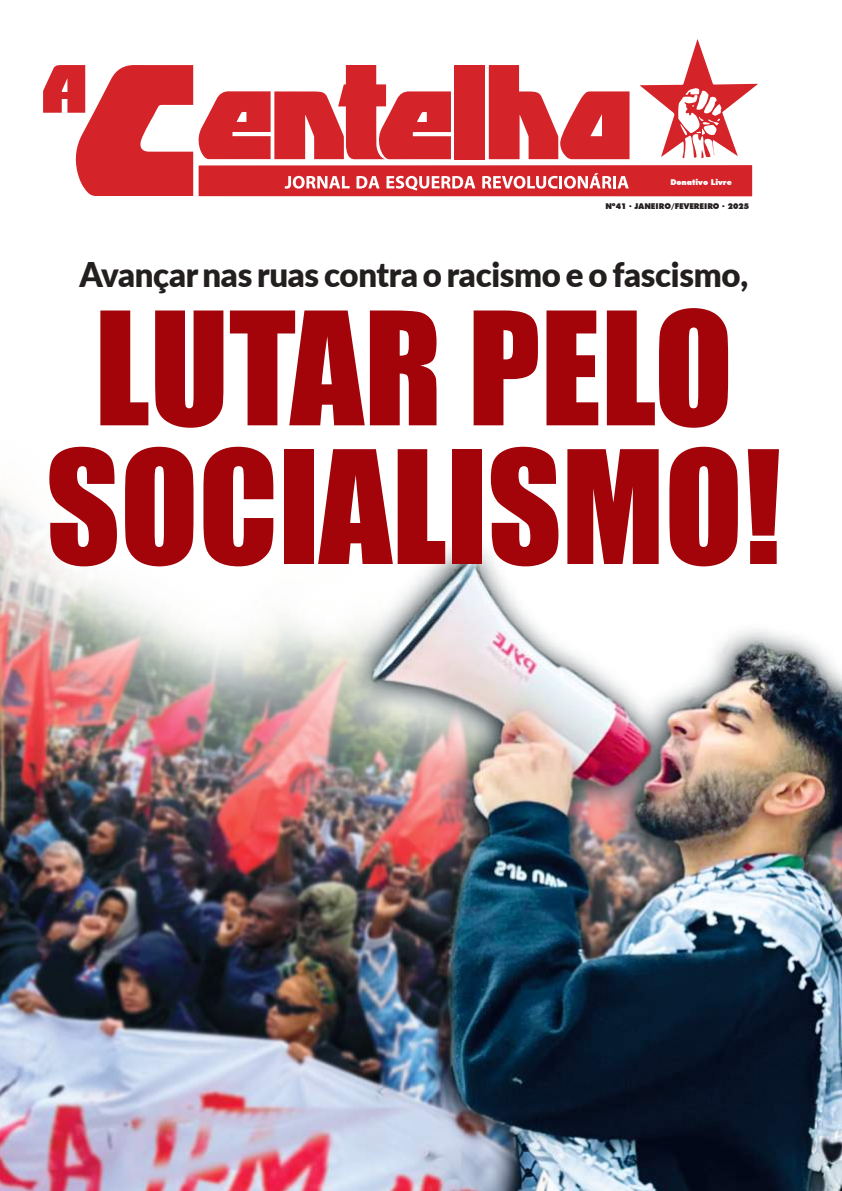
<style>
.page{position:relative;width:842px;height:1191px;background:#fff}
.page>*{position:absolute;margin:0;border:0;box-sizing:border-box;transform-origin:0 0}
.t1{font:145.2px/138.6px "Impact";color:#a2040a;text-align:center}
.t2{font:900 34px "Lato";letter-spacing:-.01em;color:#241f1f}
.t3{font:900 8px "Futura BT";color:#241f1f}
.t4{font:900 8px "Futura BT";color:#fff}
</style>
<div class="page">
<img style="left:0;top:39px;width:842px;height:1152px">
<p class="t4" style="left:670px;top:177px;width:63px">Donativo Livre</p>
<p class="t3" style="left:605px;top:201px;width:145px">Nº41 · JANEIRO/FEVEREIRO · 2025</p>
<p class="t2" style="left:79px;top:249px;width:670px">Avançar nas ruas contra o racismo e o fascismo,</p>
<h1 class="t1" style="left:46px;top:295px;width:737px">LUTAR PELO<br>SOCIALISMO!</h1>
</div>
